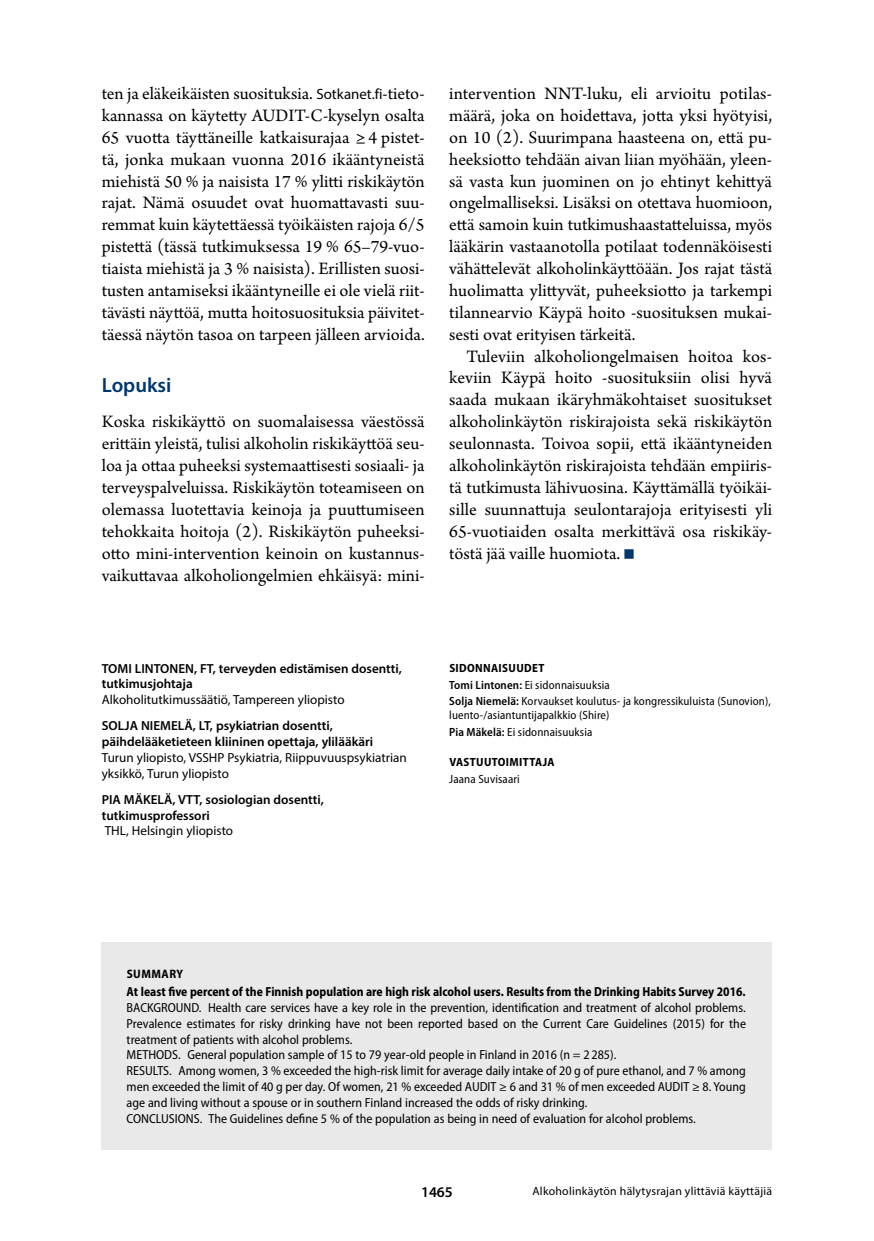
<style>
.page{position:relative;width:874px;height:1241px;background:#fff}
.page>*{position:absolute;margin:0;border:0;box-sizing:border-box;transform-origin:0 0}
.t1{font:42px "Arno Pro";color:#003770}
.t2{font:600 20.65px "Myriad Pro";color:#003770}
.t3{font:18.38px/21.9px "Arno Pro";color:#000;text-align:justify}
.t4{font:600 14.88px "Myriad Pro";color:#000}
.t5{font:semi-condensed 13.12px/15.8px "Myriad Pro";color:#000}
.t6{font:600 13.12px/15.8px "Myriad Pro";color:#000}
.t7{font:13.12px/15.8px "Myriad Pro";color:#000}
.t8{font:700 semi-condensed 13.12px "Myriad Pro";color:#000;scale:.95 1}
.t9{font:700 semi-condensed 12.25px "Myriad Pro";letter-spacing:.04em;color:#000}
.t10{font:semi-condensed 11.9px/16.4px "Myriad Pro";letter-spacing:.01em;color:#000}
.t11{font:11.9px "Myriad Pro";letter-spacing:.02em;color:#000}
.t12{font:700 semi-condensed 11.9px "Myriad Pro";letter-spacing:.03em;color:#000}
.s1{font-family:"Myriad Pro";font-size:14.88px}
.s2{font-weight:700}
.s3{font-weight:600}
</style>
<div class="page">
<div style="left:102px;top:942px;width:669px;height:207px;background:#e9e9e9"></div>
<p class="t3" style="left:102px;top:84px;width:324px">ten ja eläkeikäisten suosituksia. <span class="s1">Sotkanet.fi</span>-tieto&shy;kannassa on käytetty AUDIT-C-kyselyn osalta 65 vuotta täyttäneille katkaisurajaa ≥4 pistet&shy;tä, jonka mukaan vuonna 2016 ikääntyneistä miehistä 50 % ja naisista 17 % ylitti riskikäytön rajat. Nämä osuudet ovat huomattavasti suu&shy;remmat kuin käytettäessä työikäisten rajoja 6/5 pistettä (tässä tutkimuksessa 19 % 65–79-vuo&shy;tiaista miehistä ja 3 % naisista). Erillisten suosi&shy;tusten antamiseksi ikääntyneille ei ole vielä riit&shy;tävästi näyttöä, mutta hoitosuosituksia päivitet&shy;täessä näytön tasoa on tarpeen jälleen arvioida.</p>
<p class="t2" style="left:102px;top:372px;width:71px">Lopuksi</p>
<p class="t3" style="left:102px;top:412px;width:324px">Koska riskikäyttö on suomalaisessa väestössä erittäin yleistä, tulisi alkoholin riskikäyttöä seu&shy;loa ja ottaa puheeksi systemaattisesti sosiaali- ja terveyspalveluissa. Riskikäytön toteamiseen on olemassa luotettavia keinoja ja puuttumiseen tehokkaita hoitoja (2). Riskikäytön puheeksi&shy;otto mini-intervention keinoin on kustannus&shy;vaikuttavaa alkoholiongelmien ehkäisyä: mini-</p>
<p class="t3" style="left:449px;top:83px;width:324px">intervention NNT-luku, eli arvioitu potilas&shy;määrä, joka on hoidettava, jotta yksi hyötyisi, on 10 (2). Suurimpana haasteena on, että pu&shy;heeksiotto tehdään aivan liian myöhään, yleen&shy;sä vasta kun juominen on jo ehtinyt kehittyä ongelmalliseksi. Lisäksi on otettava huomioon, että samoin kuin tutkimushaastatteluissa, myös lääkärin vastaanotolla potilaat todennäköisesti vähättelevät alkoholinkäyttöään. Jos rajat tästä huolimatta ylittyvät, puheeksiotto ja tarkempi tilannearvio Käypä hoito ‑suosituksen mukai&shy;sesti ovat erityisen tärkeitä.</p>
<p class="t3" style="left:449px;top:346px;width:324px;text-indent:17px">Tuleviin alkoholiongelmaisen hoitoa kos&shy;keviin Käypä hoito ‑suosituksiin olisi hyvä saada mukaan ikäryhmäkohtaiset suositukset alkoholinkäytön riskirajoista sekä riskikäytön seulonnasta. Toivoa sopii, että ikääntyneiden alkoholinkäytön riskirajoista tehdään empiiris&shy;tä tutkimusta lähivuosina. Käyttämällä työikäi&shy;sille suunnattuja seulontarajoja erityisesti yli 65-vuotiaiden osalta merkittävä osa riskikäy&shy;töstä jää vaille huomiota.</p>
<h1 class="t1" style="left:622px;top:527px;width:15px">■</h1>
<p class="t6" style="left:102px;top:659px;width:301px">TOMI LINTONEN, FT, terveyden edistämisen dosentti, tutkimusjohtaja</p>
<p class="t7" style="left:102px;top:691px;width:244px">Alkoholitutkimussäätiö, Tampereen yliopisto</p>
<p class="t6" style="left:102px;top:717px;width:273px">SOLJA NIEMELÄ, LT, psykiatrian dosentti, päihdelääketieteen kliininen opettaja, ylilääkäri</p>
<p class="t7" style="left:102px;top:749px;width:306px">Turun yliopisto, VSSHP Psykiatria, Riippuvuuspsykiatrian yksikkö, Turun yliopisto</p>
<p class="t6" style="left:102px;top:791px;width:223px">PIA MÄKELÄ, VTT, sosiologian dosentti, tutkimusprofessori</p>
<p class="t7" style="left:105px;top:822px;width:130px">THL, Helsingin yliopisto</p>
<p class="t10" style="left:449px;top:659px;width:323px"><span class="s2">SIDONNAISUUDET<br></span><span class="s3">Tomi Lintonen:</span> Ei sidonnaisuuksia<br><span class="s3">Solja Niemelä:</span> Korvaukset koulutus- ja kongressikuluista (Sunovion),</p>
<p class="t10" style="left:449px;top:706px;width:162px">luento-/asiantuntijapalkkio (Shire)<br><span class="s3">Pia Mäkelä:</span> Ei sidonnaisuuksia</p>
<p class="t12" style="left:449px;top:754px;width:107px">VASTUUTOIMITTAJA</p>
<p class="t10" style="left:449px;top:770px;width:72px">Jaana Suvisaari</p>
<p class="t9" style="left:127px;top:966px;width:58px">SUMMARY</p>
<p class="t8" style="left:126px;top:983px;width:653px">At least five percent of the Finnish population are high risk alcohol users. Results from the Drinking Habits Survey 2016.</p>
<p class="t5" style="left:126px;top:999px;width:620px">BACKGROUND. Health care services have a key role in the prevention, identification and treatment of alcohol problems.<br>Prevalence estimates for risky drinking have not been reported based on the Current Care Guidelines (2015) for the treatment of patients with alcohol problems.<br>METHODS. General population sample of 15 to 79 year-old people in Finland in 2016 (n = 2 285).<br>RESULTS. Among women, 3 % exceeded the high-risk limit for average daily intake of 20 g of pure ethanol, and 7 % among men exceeded the limit of 40 g per day. Of women, 21 % exceeded AUDIT ≥ 6 and 31 % of men exceeded AUDIT ≥ 8. Young age and living without a spouse or in southern Finland increased the odds of risky drinking.<br>CONCLUSIONS. The Guidelines define 5 % of the population as being in need of evaluation for alcohol problems.</p>
<p class="t4" style="left:421px;top:1182px;width:33px">1465</p>
<p class="t11" style="left:532px;top:1183px;width:241px">Alkoholinkäytön hälytysrajan ylittäviä käyttäjiä</p>
</div>
